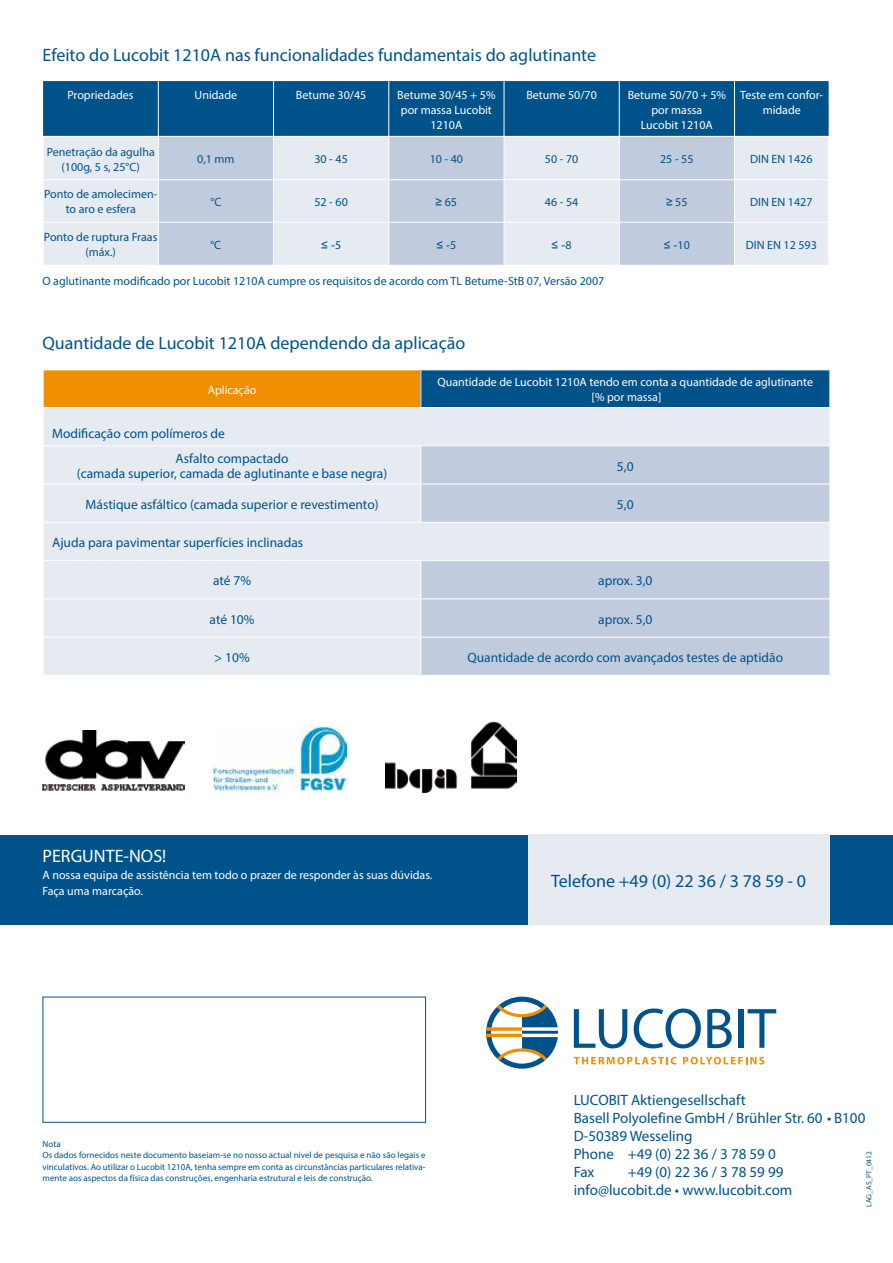
<style>
.page{position:relative;width:893px;height:1263px;background:#fff}
.page>*{position:absolute;margin:0;border:0;box-sizing:border-box;transform-origin:0 0}
.t1{font:18px "Myriad Pro";color:#00538a}
.t2{font:18px "Myriad Pro";color:#fff}
.t3{font:15px/18px "Myriad Pro";color:#00538a}
.t4{font:13.5px/24.8px "Myriad Pro";color:#00538a}
.t5{font:12px/15px "Myriad Pro";color:#fff;text-align:center}
.t6{font:12px/15px "Myriad Pro";color:#00538a;text-align:center}
.t7{font:12px "Arial";color:#00538a}
.t8{font:9px/11.2px "Myriad Pro";color:#00538a}
.t9{font:7.5px "Myriad Pro";color:#00538a}
.s1{font-family:"Arial"}
.s2{font-family:"Myriad Pro"}
</style>
<div class="page">
<div style="left:43px;top:81px;width:786px;height:55px;background:#00538a"></div>
<div style="left:44px;top:137px;width:784px;height:128px;background:#e6eaf1"></div>
<svg style="left:159px;top:137px;width:575px;height:128px;fill:#c1cbde"></svg>
<hr style="left:158px;top:81px;width:1px;height:55px;background:#fff">
<hr style="left:273px;top:81px;width:1px;height:55px;background:#fff">
<hr style="left:388px;top:81px;width:1px;height:55px;background:#fff">
<hr style="left:504px;top:81px;width:1px;height:55px;background:#fff">
<hr style="left:619px;top:81px;width:1px;height:55px;background:#fff">
<hr style="left:734px;top:81px;width:1px;height:55px;background:#fff">
<hr style="left:158px;top:137px;width:1px;height:42px;background:#fff">
<hr style="left:273px;top:137px;width:1px;height:42px;background:#fff">
<hr style="left:388px;top:137px;width:1px;height:42px;background:#fff">
<hr style="left:504px;top:137px;width:1px;height:42px;background:#fff">
<hr style="left:619px;top:137px;width:1px;height:42px;background:#fff">
<hr style="left:734px;top:137px;width:1px;height:42px;background:#fff">
<hr style="left:44px;top:179px;width:114px;height:1px;background:#fff">
<hr style="left:158px;top:179px;width:116px;height:1px;background:#fff">
<hr style="left:158px;top:180px;width:1px;height:42px;background:#fff">
<hr style="left:274px;top:179px;width:115px;height:1px;background:#fff">
<hr style="left:273px;top:180px;width:1px;height:42px;background:#fff">
<hr style="left:389px;top:179px;width:115px;height:1px;background:#fff">
<hr style="left:388px;top:180px;width:1px;height:42px;background:#fff">
<hr style="left:504px;top:179px;width:115px;height:1px;background:#fff">
<hr style="left:504px;top:180px;width:1px;height:42px;background:#fff">
<hr style="left:619px;top:179px;width:115px;height:1px;background:#fff">
<hr style="left:619px;top:180px;width:1px;height:42px;background:#fff">
<hr style="left:734px;top:179px;width:94px;height:1px;background:#fff">
<hr style="left:734px;top:180px;width:1px;height:42px;background:#fff">
<hr style="left:44px;top:222px;width:114px;height:1px;background:#fff">
<hr style="left:158px;top:222px;width:116px;height:1px;background:#fff">
<hr style="left:158px;top:223px;width:1px;height:42px;background:#fff">
<hr style="left:274px;top:222px;width:115px;height:1px;background:#fff">
<hr style="left:273px;top:223px;width:1px;height:42px;background:#fff">
<hr style="left:389px;top:222px;width:115px;height:1px;background:#fff">
<hr style="left:388px;top:223px;width:1px;height:42px;background:#fff">
<hr style="left:504px;top:222px;width:115px;height:1px;background:#fff">
<hr style="left:504px;top:223px;width:1px;height:42px;background:#fff">
<hr style="left:619px;top:222px;width:115px;height:1px;background:#fff">
<hr style="left:619px;top:223px;width:1px;height:42px;background:#fff">
<hr style="left:734px;top:222px;width:94px;height:1px;background:#fff">
<hr style="left:734px;top:223px;width:1px;height:42px;background:#fff">
<div style="left:43px;top:369px;width:378px;height:38px;background:#f18e00"></div>
<div style="left:421px;top:369px;width:409px;height:38px;background:#00538a"></div>
<div style="left:44px;top:408px;width:785px;height:267px;background:#e6eaf1"></div>
<svg style="left:421px;top:446px;width:408px;height:229px;fill:#c1cbde"></svg>
<hr style="left:420px;top:370px;width:1px;height:37px;background:#fff">
<hr style="left:44px;top:445px;width:377px;height:1px;background:#fff">
<hr style="left:421px;top:445px;width:408px;height:1px;background:#fff">
<hr style="left:420px;top:446px;width:1px;height:38px;background:#fff">
<hr style="left:44px;top:484px;width:377px;height:1px;background:#fff">
<hr style="left:421px;top:484px;width:408px;height:1px;background:#fff">
<hr style="left:420px;top:484px;width:1px;height:38px;background:#fff">
<hr style="left:44px;top:522px;width:377px;height:1px;background:#fff">
<hr style="left:421px;top:522px;width:408px;height:1px;background:#fff">
<hr style="left:44px;top:560px;width:377px;height:1px;background:#fff">
<hr style="left:421px;top:560px;width:408px;height:1px;background:#fff">
<hr style="left:420px;top:561px;width:1px;height:37px;background:#fff">
<hr style="left:44px;top:598px;width:377px;height:1px;background:#fff">
<hr style="left:421px;top:598px;width:408px;height:1px;background:#fff">
<hr style="left:420px;top:599px;width:1px;height:38px;background:#fff">
<hr style="left:44px;top:637px;width:377px;height:1px;background:#fff">
<hr style="left:421px;top:637px;width:408px;height:1px;background:#fff">
<hr style="left:420px;top:637px;width:1px;height:38px;background:#fff">
<hr style="left:43px;top:368px;width:378px;height:2px;background:#fff">
<hr style="left:421px;top:368px;width:409px;height:2px;background:#fff">
<hr style="left:43px;top:370px;width:1px;height:37px;background:#fff">
<hr style="left:829px;top:370px;width:1px;height:37px;background:#fff">
<div style="left:43px;top:997px;width:383px;height:126px;border:1px solid #00538a"></div>
<div style="left:0;top:835px;width:893px;height:89px;background:#00538a"></div>
<div style="left:528px;top:835px;width:301px;height:90px;background:#e6eaf1"></div>
<img style="left:214px;top:726px;width:132px;height:66px">
<img style="left:386px;top:721px;width:130px;height:71px">
<img style="left:43px;top:730px;width:142px;height:61px">
<svg style="left:486px;top:997px;width:72px;height:72px"></svg>
<svg style="left:574px;top:1009px;width:53px;height:39px"></svg>
<svg style="left:634px;top:1008px;width:67px;height:40px"></svg>
<svg style="left:707px;top:1009px;width:25px;height:39px"></svg>
<div style="left:738px;top:1009px;width:5px;height:39px;background:#00538a"></div>
<svg style="left:748px;top:1009px;width:28px;height:39px"></svg>
<svg style="left:574px;top:1057px;width:103px;height:7px"></svg>
<svg style="left:683px;top:1057px;width:81px;height:7px"></svg>
<h1 class="t1" style="left:43px;top:43px;width:555px">Efeito do Lucobit 1210A nas funcionalidades fundamentais do aglutinante</h1>
<p class="t5" style="left:67px;top:87px;width:68px">Propriedades</p>
<p class="t5" style="left:195px;top:87px;width:44px">Unidade</p>
<p class="t5" style="left:296px;top:87px;width:72px">Betume 30/45</p>
<p class="t5" style="left:397px;top:87px;width:100px">Betume 30/45 + 5% por massa Lucobit<br>1210A</p>
<p class="t5" style="left:526px;top:87px;width:72px">Betume 50/70</p>
<p class="t5" style="left:628px;top:87px;width:100px">Betume 50/70 + 5% por massa<br>Lucobit 1210A</p>
<p class="t5" style="left:740px;top:87px;width:84px">Teste em confor&shy;midade</p>
<p class="t6" style="left:47px;top:144px;width:110px">Penetração da agulha (100g, 5 s, 25°C)</p>
<p class="t6" style="left:197px;top:151px;width:39px">0,1 mm</p>
<p class="t6" style="left:314px;top:151px;width:35px">30 - 45</p>
<p class="t6" style="left:430px;top:151px;width:35px">10 - 40</p>
<p class="t6" style="left:545px;top:151px;width:35px">50 - 70</p>
<p class="t6" style="left:660px;top:151px;width:35px">25 - 55</p>
<p class="t6" style="left:750px;top:151px;width:64px">DIN EN 1426</p>
<p class="t6" style="left:44px;top:187px;width:115px">Ponto de amolecimen&shy;to aro e esfera</p>
<p class="t6" style="left:211px;top:194px;width:12px">°C</p>
<p class="t6" style="left:314px;top:194px;width:35px">52 - 60</p>
<p class="t6" style="left:436px;top:194px;width:23px"><span class="s1">≥</span> 65</p>
<p class="t6" style="left:545px;top:194px;width:35px">46 - 54</p>
<p class="t6" style="left:666px;top:194px;width:23px"><span class="s1">≥</span> 55</p>
<p class="t6" style="left:750px;top:194px;width:64px">DIN EN 1427</p>
<p class="t6" style="left:44px;top:229px;width:115px">Ponto de ruptura Fraas (máx.)</p>
<p class="t6" style="left:210px;top:237px;width:12px">°C</p>
<p class="t7" style="left:321px;top:237px;width:22px">≤ -<span class="s2">5</span></p>
<p class="t7" style="left:436px;top:237px;width:22px">≤ -<span class="s2">5</span></p>
<p class="t7" style="left:552px;top:237px;width:22px">≤ -<span class="s2">8</span></p>
<p class="t7" style="left:664px;top:237px;width:28px">≤ -<span class="s2">10</span></p>
<p class="t6" style="left:746px;top:237px;width:72px">DIN EN 12 593</p>
<p class="t6" style="left:42px;top:274px;width:563px">O aglutinante modificado por Lucobit 1210A cumpre os requisitos de acordo com TL Betume-StB 07, Versão 2007</p>
<h1 class="t1" style="left:43px;top:331px;width:424px">Quantidade de Lucobit 1210A dependendo da aplicação</h1>
<p class="t5" style="left:208px;top:382px;width:50px">Aplicação</p>
<p class="t5" style="left:437px;top:374px;width:377px">Quantidade de Lucobit 1210A tendo em conta a quantidade de aglutinante [% por massa]</p>
<p class="t4" style="left:176px;top:421px;width:114px;text-indent:-123px">Modificação com polímeros de<br>Asfalto compactado</p>
<p class="t4" style="left:77px;top:461px;width:312px">(camada superior, camada de aglutinante e base negra)</p>
<p class="t4" style="left:617px;top:453px;width:18px">5,0</p>
<p class="t4" style="left:86px;top:492px;width:294px">Mástique asfáltico (camada superior e revestimento)</p>
<p class="t4" style="left:617px;top:492px;width:18px">5,0</p>
<p class="t4" style="left:52px;top:530px;width:253px">Ajuda para pavimentar superfícies inclinadas</p>
<p class="t4" style="left:213px;top:568px;width:40px">até 7%</p>
<p class="t4" style="left:598px;top:568px;width:56px">aprox. 3,0</p>
<p class="t4" style="left:210px;top:606px;width:47px">até 10%</p>
<p class="t4" style="left:598px;top:606px;width:56px">aprox. 5,0</p>
<p class="t4" style="left:214px;top:645px;width:37px">&gt; 10%</p>
<p class="t4" style="left:467px;top:645px;width:317px">Quantidade de acordo com avançados testes de aptidão</p>
<h1 class="t2" style="left:43px;top:845px;width:125px">PERGUNTE-NOS!</h1>
<p class="t5" style="left:43px;top:866px;width:391px;line-height:16.5px;text-align:left">A nossa equipa de assistência tem todo o prazer de responder às suas dúvidas.<br>Faça uma marcação.</p>
<p class="t8" style="left:43px;top:1138px;width:385px">Nota<br>Os dados fornecidos neste documento baseiam-se no nosso actual nível de pesquisa e não são legais e vinculativos. Ao utilizar o Lucobit 1210A, tenha sempre em conta as circunstâncias particulares relativa&shy;mente aos aspectos da física das construções, engenharia estrutural e leis de construção.</p>
<h1 class="t1" style="left:551px;top:870px;width:256px">Telefone +49 (0) 22 36 / 3 78 59 - 0</h1>
<p class="t3" style="left:574px;top:1090px;width:293px">LUCOBIT Aktiengesellschaft<br>Basell Polyolefine GmbH / Brühler Str. 60 • B100<br>D-50389 Wesseling<br>Phone +49 (0) 22 36 / 3 78 59 0<br>Fax</p>
<p class="t9" style="left:864px;top:1206px;width:57px;rotate:-90deg">LAG_AS_PT_0412</p>
<p class="t3" style="left:574px;top:1162px;width:220px;text-indent:54px">+49 (0) 22 36 / 3 78 59 99 info@lucobit.de • www.lucobit.com</p>
</div>
